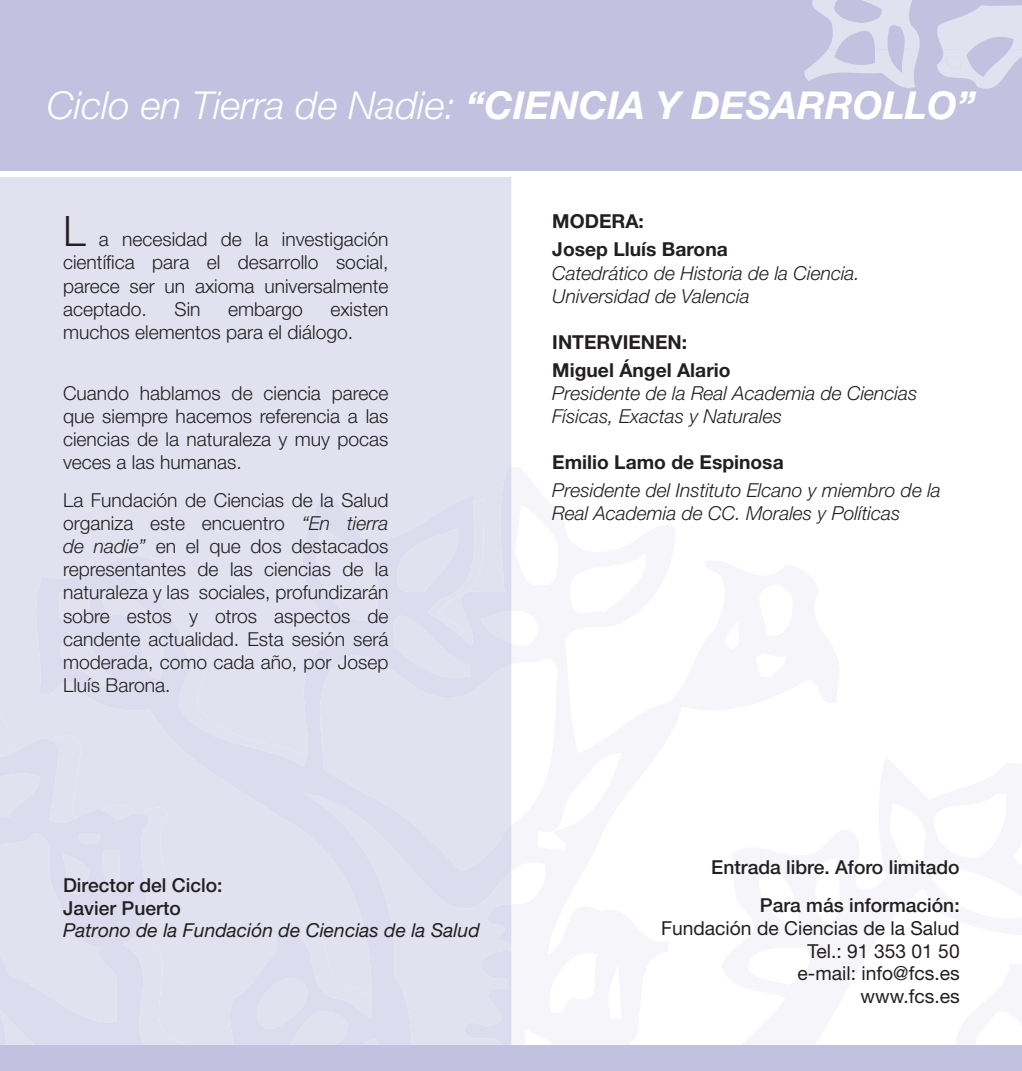
<style>
.page{position:relative;width:1022px;height:1071px;background:#fff}
.page>*{position:absolute;margin:0;border:0;box-sizing:border-box;transform-origin:0 0}
.t1{font:italic 300 38.5px "Helvetica Neue";color:#fff}
.t2{font:300 19.25px/23.1px "Helvetica Neue";color:#231f20;text-align:justify}
.t3{font:italic 300 19.25px/23.1px "Helvetica Neue";color:#231f20}
.t4{font:500 19.25px/37.6px "Helvetica Neue";color:#231f20;text-align:right}
.t5{font:700 19.25px/28px "Helvetica Neue";color:#231f20}
.t6{font:19.25px/22.8px "Helvetica Neue";color:#231f20;text-align:right}
.t7{font:italic 19.25px "Helvetica Neue";color:#231f20}
.s1{font-weight:700}
.s2{font-size:42px}
.s3{font-style:italic}
</style>
<div class="page">
<div style="left:0;top:0;width:1021px;height:171px;background:#c2c2e0"></div>
<div style="left:0;top:177px;width:511px;height:290px;background:#e1e1f0"></div>
<div style="left:0;top:467px;width:512px;height:578px;background:#e1e1f0"></div>
<div style="left:0;top:1045px;width:1021px;height:26px;background:#c2c2e0"></div>
<svg style="left:937px;top:5px;width:84px;height:84px"></svg>
<svg style="left:804px;top:0;width:116px;height:88px"></svg>
<h1 class="t1" style="left:47px;top:92px;width:929px">Ciclo en Tierra de Nadie: <span class="s1">“CIENCIA Y DESARROLLO”</span></h1>
<p class="t2" style="left:63px;top:230px;width:327px"><span class="s2">L</span> a necesidad de la investigación científica para el desarrollo social, parece ser un axioma universalmente aceptado.</p>
<p class="t2" style="left:174px;top:299px;width:28px">Sin</p>
<p class="t2" style="left:228px;top:299px;width:76px">embargo</p>
<p class="t2" style="left:63px;top:299px;width:327px;text-indent:267px">existen muchos elementos para el diálogo.</p>
<p class="t2" style="left:63px;top:383px;width:327px">Cuando hablamos de ciencia parece que siempre hacemos referencia a las ciencias de la naturaleza y muy pocas veces a las humanas.</p>
<p class="t2" style="left:63px;top:490px;width:327px">La Fundación de Ciencias de la Salud organiza este encuentro <span class="s3">“En tierra de nadie”</span> en el que dos destacados representantes de las ciencias de la naturaleza y las sociales, profundizarán sobre estos y otros aspectos de candente actualidad. Esta sesión será moderada, como cada año, por Josep Lluís Barona.</p>
<p class="t4" style="left:63px;top:875px;width:161px;line-height:22.8px;text-align:left">Director del Ciclo:<br>Javier Puerto</p>
<p class="t7" style="left:63px;top:924px;width:418px">Patrono de la Fundación de Ciencias de la Salud</p>
<p class="t5" style="left:552px;top:209px;width:177px">MODERA:<br>Josep Lluís Barona</p>
<p class="t3" style="left:552px;top:263px;width:309px">Catedrático de Historia de la Ciencia.<br>Universidad de Valencia</p>
<p class="t5" style="left:552px;top:330px;width:180px">INTERVIENEN:<br>Miguel Ángel Alario</p>
<p class="t3" style="left:552px;top:383px;width:366px">Presidente de la Real Academia de Ciencias<br>Físicas, Exactas y Naturales</p>
<p class="t5" style="left:552px;top:450px;width:233px">Emilio Lamo de Espinosa</p>
<p class="t3" style="left:552px;top:481px;width:390px">Presidente del Instituto Elcano y miembro de la<br>Real Academia de CC. Morales y Políticas</p>
<p class="t4" style="left:711px;top:851px;width:250px">Entrada libre. Aforo limitado<br>Para más información:</p>
<p class="t6" style="left:660px;top:918px;width:300px">Fundación de Ciencias de la Salud<br>Tel.: 91 353 01 50<br>e-mail: info@fcs.es<br>www.fcs.es</p>
</div>
